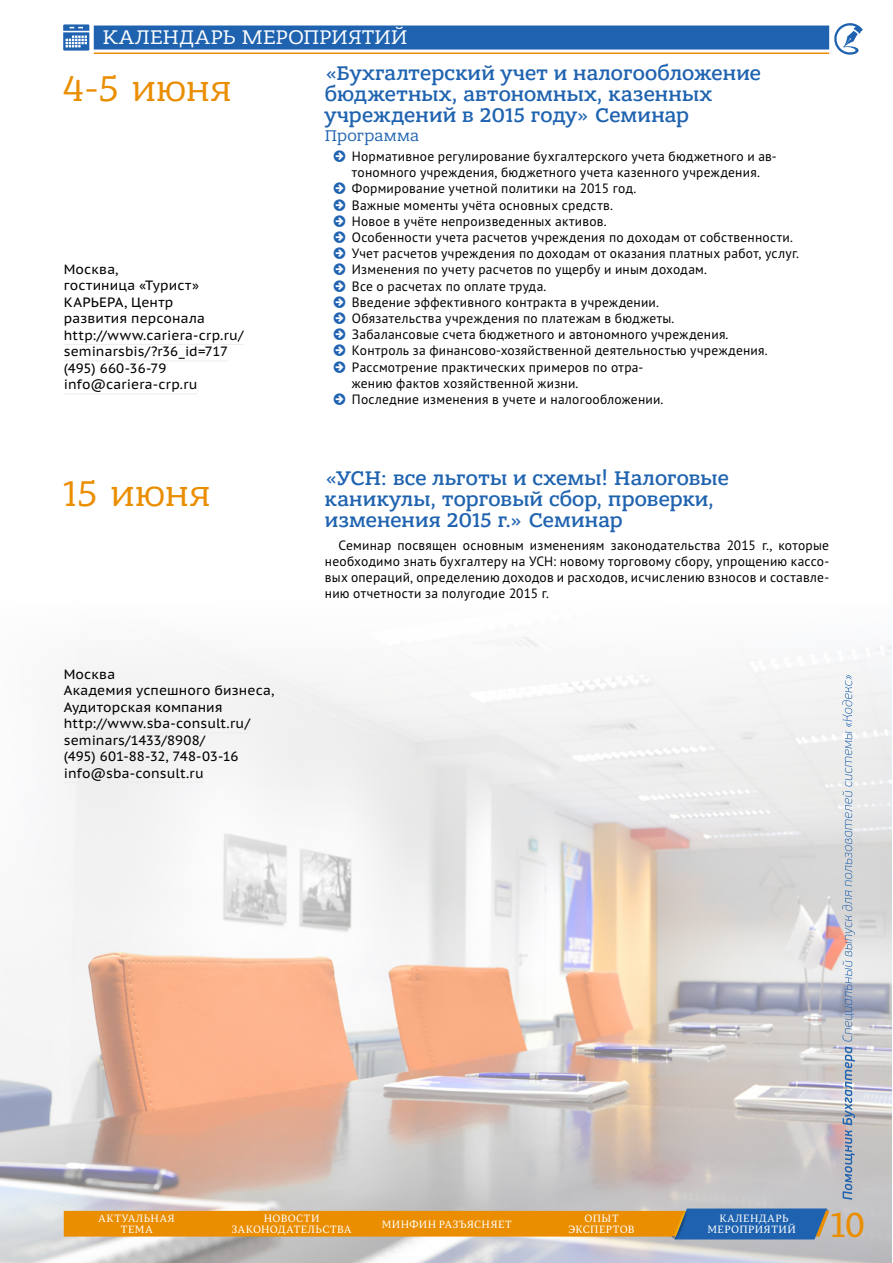
<style>
.page{position:relative;width:893px;height:1263px;background:#fff}
.page>*{position:absolute;margin:0;border:0;box-sizing:border-box;transform-origin:0 0}
.t1{font:38.1px "Bandera Pro";letter-spacing:.015em;color:#ea8e00}
.t2{font:34.5px "Permian Slab Serif Typeface";color:#ea8e00}
.t3{font:500 21px/21px "Bandera Pro";letter-spacing:.01em;color:#1f63b0}
.t4{font:21px "Bandera Pro";letter-spacing:.01em;color:#fff}
.t5{font:16.5px "Bandera Pro";letter-spacing:.015em;color:#1f63b0}
.t6{font:13.5px/16.2px "PT Sans Pro";letter-spacing:.015em;color:#000}
.t7{font:13.5px/16.5px "PT Sans Pro Caption";letter-spacing:.01em;color:#000}
.t8{font:10.5px/10.5px "Permian Serif Typeface";letter-spacing:.05em;color:#fff;text-align:center}
.t9{font:10.5px/10.5px "Permian Serif Typeface";letter-spacing:.07em;color:#fff;text-align:center}
</style>
<div class="page">
<img style="left:0;top:637px;width:891px;height:626px">
<hr style="left:64px;top:344px;width:180px;height:1px;background:#ededed">
<hr style="left:64px;top:361px;width:164px;height:1px;background:#ededed">
<hr style="left:64px;top:394px;width:134px;height:1px;background:#ededed">
<hr style="left:64px;top:733px;width:186px;height:1px;background:#ededed">
<hr style="left:64px;top:749px;width:141px;height:1px;background:#ededed">
<hr style="left:64px;top:782px;width:140px;height:1px;background:#ededed">
<svg style="left:842px;top:675px;width:13px;height:525px"></svg>
<svg style="left:834px;top:23px;width:29px;height:32px"></svg>
<svg style="left:64px;top:1208px;width:765px;height:31px"></svg>
<img style="left:674px;top:1209px;width:23px;height:35px">
<img style="left:665px;top:1205px;width:22px;height:36px">
<div style="left:94px;top:26px;width:735px;height:24px;background:#1f63b0"></div>
<hr style="left:94px;top:53px;width:735px;height:1px;background:#ea8e00">
<svg style="left:63px;top:24px;width:26px;height:27px"></svg>
<h3 class="t4" style="left:103px;top:24px;width:306px">КАЛЕНДАРЬ МЕРОПРИЯТИЙ</h3>
<h1 class="t1" style="left:62px;top:65px;width:171px">4-5 июня</h1>
<h3 class="t3" style="left:325px;top:63px;width:437px">«Бухгалтерский учет и налогообложение бюджетных, автономных, казенных учреждений в 2015 году» Семинар</h3>
<p class="t7" style="left:64px;top:261px;width:181px">Москва,<br>гостиница «Турист»<br>КАРЬЕРА, Центр<br>развития персонала http://www.cariera-crp.ru/ seminarsbis/?r36_id=717 (495) 660-36-79 info@cariera-crp.ru</p>
<p class="t5" style="left:325px;top:126px;width:96px">Программа</p>
<p class="t6" style="left:352px;top:148px;width:449px">Нормативное регулирование бухгалтерского учета бюджетного и ав&shy;тономного учреждения, бюджетного учета казенного учреждения.<br>Формирование учетной политики на 2015 год.<br>Важные моменты учёта основных средств.<br>Новое в учёте непроизведенных активов.<br>Особенности учета расчетов учреждения по доходам от собственности.<br>Учет расчетов учреждения по доходам от оказания платных работ, услуг.<br>Изменения по учету расчетов по ущербу и иным доходам.<br>Все о расчетах по оплате труда.<br>Введение эффективного контракта в учреждении.<br>Обязательства учреждения по платежам в бюджеты.<br>Забалансовые счета бюджетного и автономного учреждения.<br>Контроль за финансово-хозяйственной деятельностью учреждения.<br>Рассмотрение практических примеров по отра-<br>жению фактов хозяйственной жизни.<br>Последние изменения в учете и налогообложении.</p>
<h1 class="t1" style="left:61px;top:470px;width:151px">15 июня</h1>
<h3 class="t3" style="left:325px;top:468px;width:405px">«УСН: все льготы и схемы! Налоговые каникулы, торговый сбор, проверки, изменения 2015 г.» Семинар</h3>
<p class="t7" style="left:64px;top:666px;width:212px">Москва<br>Академия успешного бизнеса,<br>Аудиторская компания http://www.sba-consult.ru/ seminars/1433/8908/<br>(495) 601-88-32, 748-03-16 info@sba-consult.ru</p>
<p class="t6" style="left:325px;top:537px;width:506px;text-align:justify;text-indent:14px">Семинар посвящен основным изменениям законодательства 2015 г., которые необходимо знать бухгалтеру на УСН: новому торговому сбору, упрощению кассо&shy;вых операций, определению доходов и расходов, исчислению взносов и составле&shy;нию отчетности за полугодие 2015 г.</p>
<p class="t9" style="left:99px;top:1213px;width:78px">АКТУАЛЬНАЯ<br>ТЕМА</p>
<p class="t8" style="left:232px;top:1213px;width:121px">НОВОСТИ<br>ЗАКОНОДАТЕЛЬСТВА</p>
<p class="t8" style="left:382px;top:1218px;width:131px">МИНФИН РАЗЪЯСНЯЕТ</p>
<p class="t8" style="left:568px;top:1213px;width:68px">ОПЫТ<br>ЭКСПЕРТОВ</p>
<p class="t8" style="left:707px;top:1213px;width:90px">КАЛЕНДАРЬ<br>МЕРОПРИЯТИЙ</p>
<h2 class="t2" style="left:831px;top:1197px;width:37px">10</h2>
</div>
